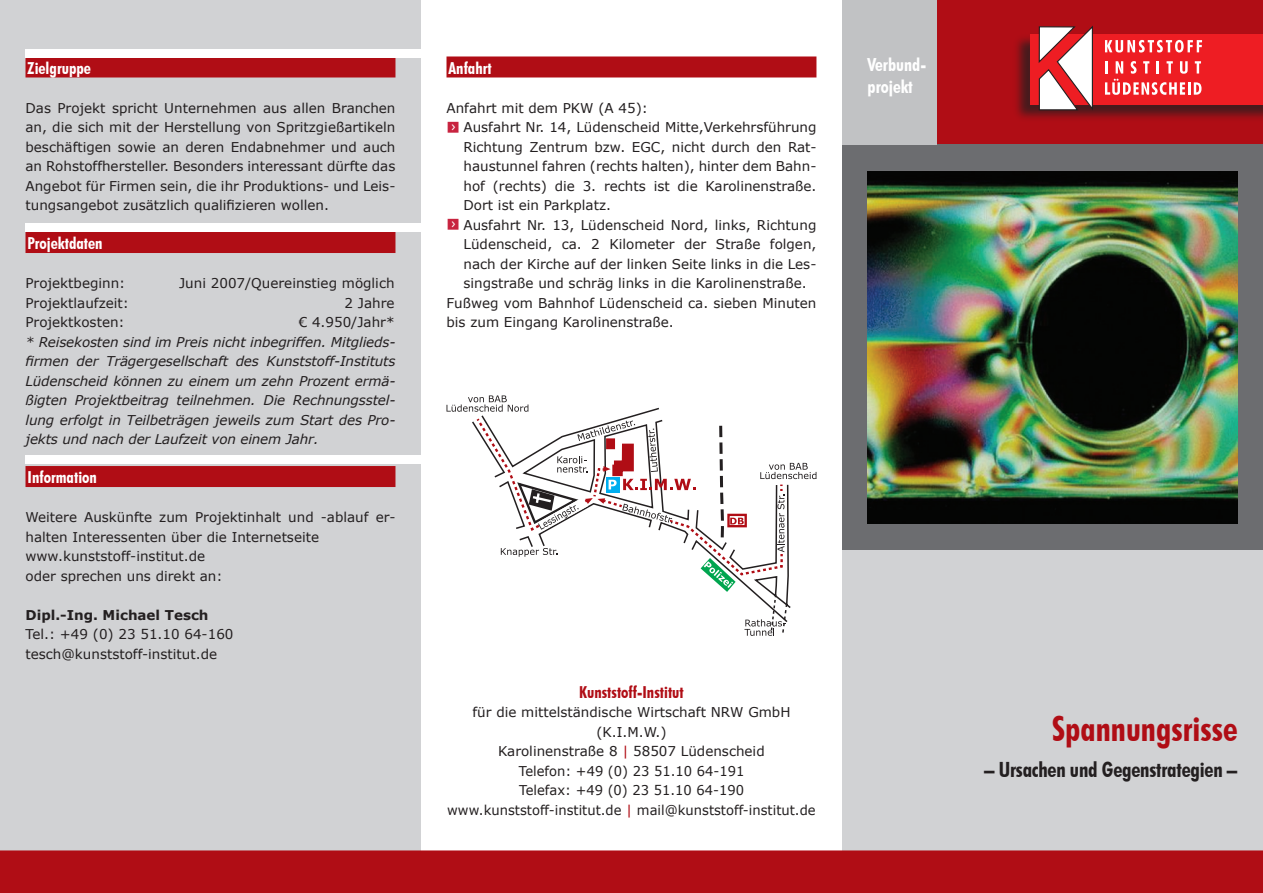
<style>
.page{position:relative;width:1263px;height:893px;background:#fff}
.page>*{position:absolute;margin:0;border:0;box-sizing:border-box;transform-origin:0 0}
.t1{font:700 condensed 34.5px "Futura BT";color:#b00d15}
.t2{font:700 condensed 21px "Futura BT";letter-spacing:-.01em;color:#231f20}
.t3{font:700 condensed 18px/21.6px "Futura BT";color:#fff}
.t4{font:700 condensed 16.5px "Futura BT";color:#fff}
.t5{font:700 condensed 16.5px "Futura BT";color:#b00d15}
.t6{font:13.5px/19.5px "Verdana";color:#231f20}
.t7{font:italic 13.5px/19.5px "Verdana";letter-spacing:-.01em;color:#231f20;text-align:justify}
.t8{font:700 13.5px "Verdana";color:#231f20}
.s1{font-family:"Button Bonus Square Negative";color:#c8233f}
.s2{color:#b00d15}
</style>
<div class="page">
<div style="left:0;top:0;width:421px;height:893px;background:#d1d2d4"></div>
<div style="left:842px;top:546px;width:421px;height:347px;background:#d1d2d4"></div>
<div style="left:842px;top:0;width:421px;height:145px;background:#b00d15"></div>
<div style="left:0;top:850px;width:1263px;height:43px;background:#b00d15"></div>
<div style="left:26px;top:223px;width:409px;height:9px;background:#fff"></div>
<div style="left:26px;top:456px;width:425px;height:8px;background:#fff"></div>
<div style="left:842px;top:145px;width:421px;height:405px;background:#6c6d70"></div>
<div style="left:842px;top:0;width:95px;height:145px;background:#c1c2c4"></div>
<div style="left:446px;top:56px;width:370px;height:21px;background:#b00d15"></div>
<img style="left:867px;top:171px;width:370px;height:352px">
<div style="left:26px;top:56px;width:369px;height:21px;background:#b00d15"></div>
<div style="left:26px;top:232px;width:369px;height:21px;background:#b00d15"></div>
<div style="left:26px;top:466px;width:369px;height:21px;background:#b00d15"></div>
<svg style="left:446px;top:395px;width:370px;height:241px"></svg>
<div style="left:26px;top:49px;width:409px;height:8px;background:#fff"></div>
<div style="left:1012px;top:33px;width:251px;height:90px;background:#231f20;opacity:.75"></div>
<div style="left:1030px;top:34px;width:233px;height:70px;background:#ee1d23"></div>
<svg style="left:1038px;top:25px;width:55px;height:87px"></svg>
<svg style="left:1105px;top:61px;width:96px;height:34px"></svg>
<svg style="left:1105px;top:40px;width:97px;height:13px"></svg>
<p class="t4" style="left:28px;top:58px;width:65px">Zielgruppe</p>
<p class="t6" style="left:26px;top:97px;width:371px;text-align:justify">Das Projekt spricht Unternehmen aus allen Branchen an, die sich mit der Herstellung von Spritzgießartikeln beschäftigen sowie an deren Endabnehmer und auch an Rohstoffhersteller. Besonders interessant dürfte das Angebot für Firmen sein, die ihr Produktions- und Leis&shy;tungsangebot zusätzlich qualifizieren wollen.</p>
<p class="t4" style="left:28px;top:233px;width:77px">Projektdaten</p>
<p class="t6" style="left:26px;top:273px;width:101px">Projektbeginn:</p>
<p class="t6" style="left:179px;top:273px;width:217px">Juni 2007/Quereinstieg möglich</p>
<p class="t6" style="left:26px;top:292px;width:105px">Projektlaufzeit:</p>
<p class="t6" style="left:345px;top:292px;width:51px">2 Jahre</p>
<p class="t6" style="left:26px;top:312px;width:101px">Projektkosten:</p>
<p class="t6" style="left:299px;top:312px;width:97px">€ 4.950/Jahr*</p>
<p class="t7" style="left:26px;top:331px;width:371px">* Reisekosten sind im Preis nicht inbegriffen. Mitglieds&shy;firmen der Trägergesellschaft des Kunststoff-Instituts Lüdenscheid können zu einem um zehn Prozent ermä&shy;ßigten Projektbeitrag teilnehmen. Die Rechnungsstel&shy;lung erfolgt in Teilbeträgen jeweils zum Start des Pro&shy;jekts und nach der Laufzeit von einem Jahr.</p>
<p class="t4" style="left:28px;top:467px;width:71px">Information</p>
<p class="t6" style="left:26px;top:507px;width:371px">Weitere Auskünfte zum Projektinhalt und -ablauf er&shy;halten Interessenten über die Internetseite www.kunststoff-institut.de<br>oder sprechen uns direkt an:</p>
<p class="t8" style="left:26px;top:606px;width:185px">Dipl.-Ing. Michael Tesch</p>
<p class="t6" style="left:26px;top:624px;width:209px">Tel.: +49 (0) 23 51.10 64-160 tesch@kunststoff-institut.de</p>
<p class="t4" style="left:449px;top:58px;width:45px">Anfahrt</p>
<p class="t6" style="left:446px;top:97px;width:203px">Anfahrt mit dem PKW (A 45):</p>
<p class="t6" style="left:446px;top:117px;width:371px"><span class="s1">f</span> Ausfahrt Nr. 14, Lüdenscheid Mitte,Verkehrsführung</p>
<p class="t6" style="left:463px;top:136px;width:354px">Richtung Zentrum bzw. EGC, nicht durch den Rat-</p>
<p class="t6" style="left:463px;top:156px;width:354px">haustunnel fahren (rechts halten), hinter dem Bahn-</p>
<p class="t6" style="left:463px;top:175px;width:354px">hof (rechts) die 3. rechts ist die Karolinenstraße.</p>
<p class="t6" style="left:463px;top:195px;width:149px">Dort ist ein Parkplatz.</p>
<p class="t6" style="left:446px;top:214px;width:371px"><span class="s1">f</span> Ausfahrt Nr. 13, Lüdenscheid Nord, links, Richtung</p>
<p class="t6" style="left:463px;top:234px;width:354px">Lüdenscheid, ca. 2 Kilometer der Straße folgen,</p>
<p class="t6" style="left:463px;top:253px;width:354px">nach der Kirche auf der linken Seite links in die Les-</p>
<p class="t6" style="left:463px;top:273px;width:345px">singstraße und schräg links in die Karolinenstraße.</p>
<p class="t6" style="left:446px;top:292px;width:371px">Fußweg vom Bahnhof Lüdenscheid ca. sieben Minuten</p>
<p class="t6" style="left:446px;top:312px;width:229px">bis zum Eingang Karolinenstraße.</p>
<p class="t5" style="left:579px;top:682px;width:106px">Kunststoff-Institut</p>
<p class="t6" style="left:447px;top:702px;width:370px;text-align:center">für die mittelständische Wirtschaft NRW GmbH (K.I.M.W.)<br>Karolinenstraße 8 <span class="s2">|</span> 58507 Lüdenscheid<br>Telefon: +49 (0) 23 51.10 64-191<br>Telefax: +49 (0) 23 51.10 64-190 www.kunststoff-institut.de <span class="s2">|</span> mail@kunststoff-institut.de</p>
<h3 class="t3" style="left:867px;top:54px;width:60px">Verbund&shy;projekt</h3>
<h1 class="t1" style="left:1052px;top:707px;width:187px">Spannungsrisse</h1>
<h2 class="t2" style="left:984px;top:757px;width:255px">– Ursachen und Gegenstrategien –</h2>
</div>
